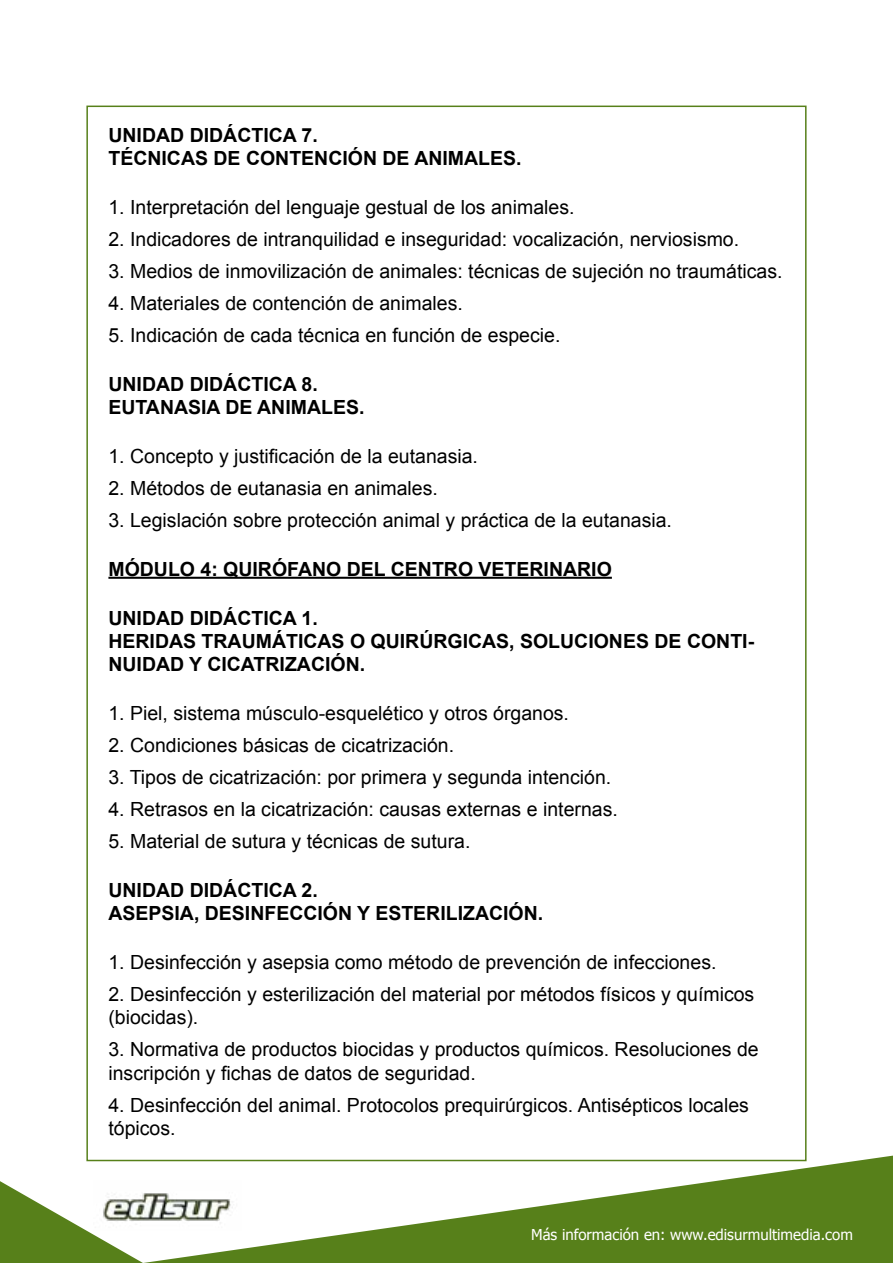
<style>
.page{position:relative;width:893px;height:1263px;background:#fff}
.page>*{position:absolute;margin:0;border:0;box-sizing:border-box;transform-origin:0 0}
.t1{font:19.5px/23.4px "Arial";color:#000}
.t2{font:700 19.5px/23.4px "Arial";color:#000}
.t3{font:15px "Tahoma";color:#fff}
</style>
<div class="page">
<svg style="left:0;top:1181px;width:143px;height:82px"></svg>
<svg style="left:143px;top:1155px;width:750px;height:108px;fill:#57801a"></svg>
<img style="left:94px;top:1180px;width:148px;height:51px">
<hr style="left:108px;top:577px;width:504px;height:2px;background:#000">
<p class="t2" style="left:108px;top:124px;width:415px">UNIDAD DIDÁCTICA 7.<br>TÉCNICAS DE CONTENCIÓN DE ANIMALES.</p>
<p class="t1" style="left:108px;top:196px;width:468px">1. Interpretación del lenguaje gestual de los animales.</p>
<p class="t1" style="left:108px;top:228px;width:632px">2. Indicadores de intranquilidad e inseguridad: vocalización, nerviosismo.</p>
<p class="t1" style="left:108px;top:260px;width:676px">3. Medios de inmovilización de animales: técnicas de sujeción no traumáticas.</p>
<p class="t1" style="left:108px;top:291px;width:356px">4. Materiales de contención de animales.</p>
<p class="t1" style="left:108px;top:323px;width:454px">5. Indicación de cada técnica en función de especie.</p>
<p class="t2" style="left:108px;top:373px;width:258px">UNIDAD DIDÁCTICA 8.<br>EUTANASIA DE ANIMALES.</p>
<p class="t1" style="left:108px;top:445px;width:371px">1. Concepto y justificación de la eutanasia.</p>
<p class="t1" style="left:108px;top:476px;width:331px">2. Métodos de eutanasia en animales.</p>
<p class="t1" style="left:108px;top:508px;width:565px">3. Legislación sobre protección animal y práctica de la eutanasia.</p>
<p class="t2" style="left:108px;top:558px;width:505px">MÓDULO 4: QUIRÓFANO DEL CENTRO VETERINARIO</p>
<p class="t2" style="left:108px;top:607px;width:647px">UNIDAD DIDÁCTICA 1.<br>HERIDAS TRAUMÁTICAS O QUIRÚRGICAS, SOLUCIONES DE CONTI-<br>NUIDAD Y CICATRIZACIÓN.</p>
<p class="t1" style="left:108px;top:702px;width:462px">1. Piel, sistema músculo-esquelético y otros órganos.</p>
<p class="t1" style="left:108px;top:734px;width:347px">2. Condiciones básicas de cicatrización.</p>
<p class="t1" style="left:108px;top:766px;width:504px">3. Tipos de cicatrización: por primera y segunda intención.</p>
<p class="t1" style="left:108px;top:798px;width:511px">4. Retrasos en la cicatrización: causas externas e internas.</p>
<p class="t1" style="left:108px;top:829px;width:363px">5. Material de sutura y técnicas de sutura.</p>
<p class="t2" style="left:108px;top:879px;width:436px">UNIDAD DIDÁCTICA 2.<br>ASEPSIA, DESINFECCIÓN Y ESTERILIZACIÓN.</p>
<p class="t1" style="left:108px;top:951px;width:610px">1. Desinfección y asepsia como método de prevención de infecciones.</p>
<p class="t1" style="left:108px;top:983px;width:647px">2. Desinfección y esterilización del material por métodos físicos y químicos (biocidas).</p>
<p class="t1" style="left:108px;top:1038px;width:652px">3. Normativa de productos biocidas y productos químicos. Resoluciones de inscripción y fichas de datos de seguridad.</p>
<p class="t1" style="left:108px;top:1093px;width:642px">4. Desinfección del animal. Protocolos prequirúrgicos. Antisépticos locales tópicos.</p>
<p class="t3" style="left:531px;top:1224px;width:323px">Más información en: www.edisurmultimedia.com</p>
</div>
